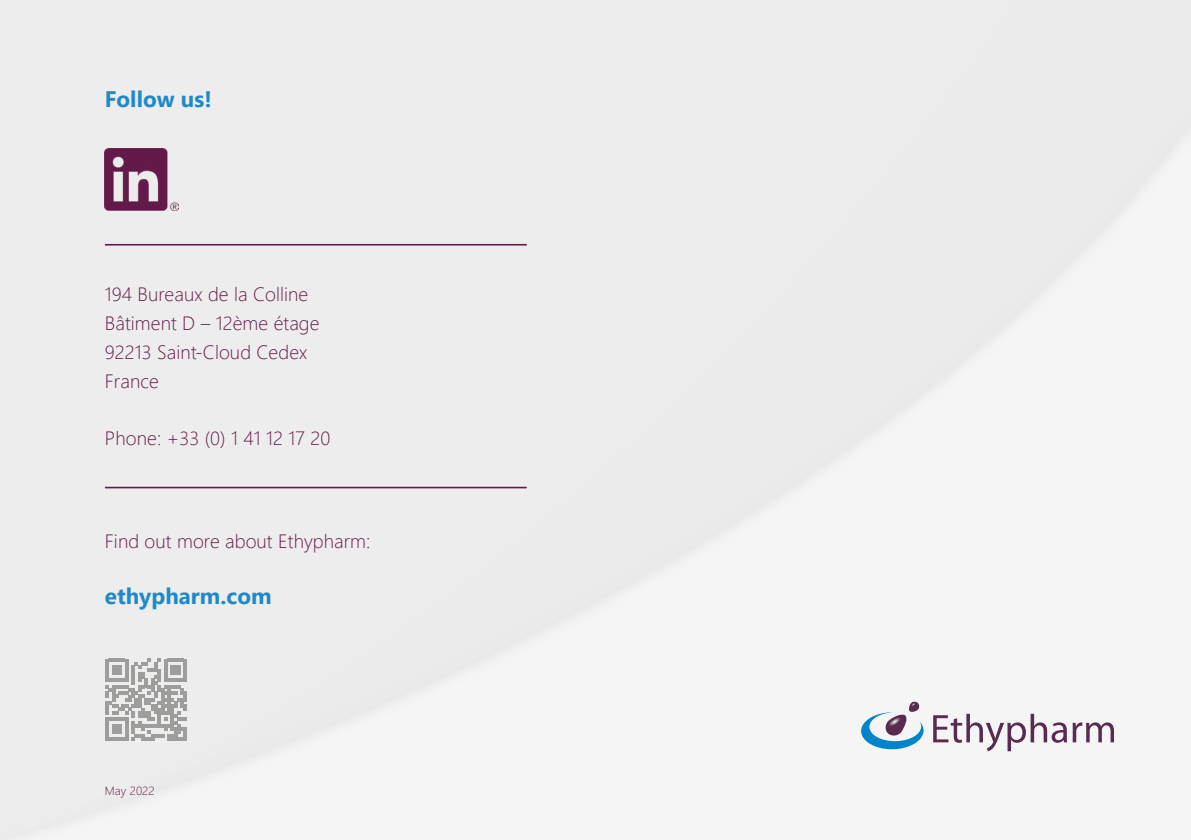
<style>
.page{position:relative;width:1191px;height:840px;background:#fff}
.page>*{position:absolute;margin:0;border:0;box-sizing:border-box;transform-origin:0 0}
.t1{font:700 22.4px "Segoe UI";color:#1f89c9}
.t2{font:300 19.2px/28.8px "Segoe UI";letter-spacing:.005em;color:#631a49}
.t3{font:300 12px "Segoe UI";letter-spacing:.005em;color:#631a49}
</style>
<div class="page">
<div style="left:12px;top:0;width:1179px;height:74px;background:#ededed"></div>
<div style="left:0;top:74px;width:1191px;height:765px;background:#ededed"></div>
<svg style="left:105px;top:658px;width:82px;height:82px"></svg>
<hr style="left:105px;top:244px;width:422px;height:1px;background:#631a49">
<hr style="left:105px;top:486px;width:422px;height:2px;background:#631a49">
<img style="left:105px;top:148px;width:73px;height:62px">
<svg style="left:933px;top:713px;width:181px;height:37px"></svg>
<svg style="left:861px;top:701px;width:62px;height:48px"></svg>
<p class="t1" style="left:105px;top:78px;width:108px">Follow us!</p>
<p class="t2" style="left:105px;top:278px;width:216px">194 Bureaux de la Colline<br>Bâtiment D – 12ème étage<br>92213 Saint-Cloud Cedex<br>France</p>
<p class="t2" style="left:105px;top:422px;width:227px">Phone: +33 (0) 1 41 12 17 20</p>
<p class="t2" style="left:105px;top:525px;width:267px">Find out more about Ethypharm:</p>
<p class="t1" style="left:105px;top:574px;width:168px">ethypharm.com</p>
<p class="t3" style="left:105px;top:778px;width:51px">May 2022</p>
</div>
